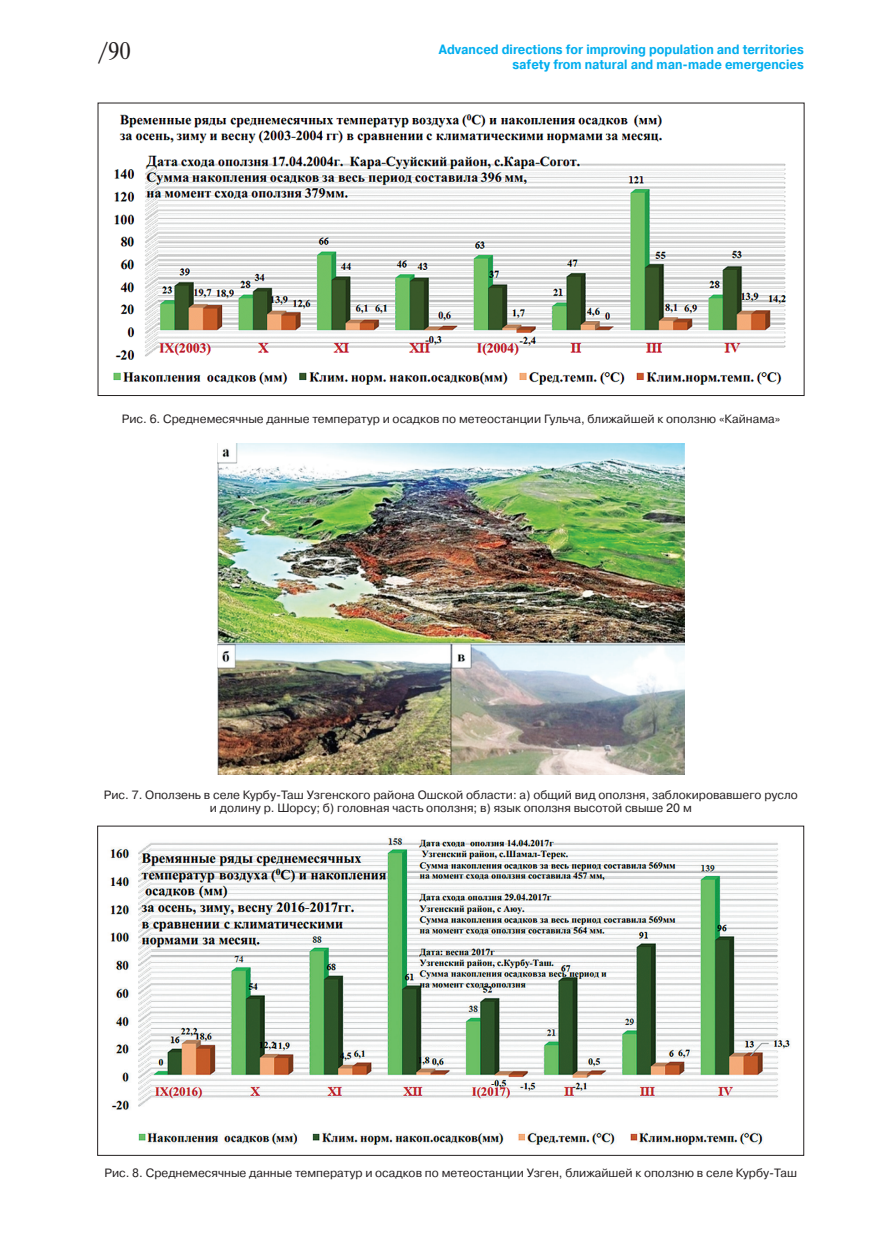
<style>
.page{position:relative;width:872px;height:1234px;background:#fff}
.page>*{position:absolute;margin:0;border:0;box-sizing:border-box;transform-origin:0 0}
.t1{font:24px "Newton C";color:#231f20;scale:.95 1}
.t2{font:700 13.5px/15px "Pragmatica C";color:#00aeef;text-align:right;scale:.9 1}
.PODRIS{font:12px/13.5px "Pragmatica C";color:#231f20;text-align:center}
</style>
<div class="page">
<img style="left:113px;top:114px;width:674px;height:271px">
<img style="left:218px;top:443px;width:466px;height:331px">
<img style="left:110px;top:838px;width:681px;height:307px">
<h1 class="t1" style="left:98px;top:38px;width:36px">/90</h1>
<p class="t2" style="left:439px;top:42px;width:407px">Advanced directions for improving population and territories safety from natural and man-made emergencies</p>
<p class="PODRIS" style="left:122px;top:412px;width:660px">Рис. 6. Среднемесячные данные температур и осадков по метеостанции Гульча, ближайшей к оползню «Кайнама»</p>
<p class="PODRIS" style="left:104px;top:787px;width:695px">Рис. 7. Оползень в селе Курбу-Таш Узгенского района Ошской области: а) общий вид оползня, заблокировавшего русло и долину р. Шорсу; б) головная часть оползня; в) язык оползня высотой свыше 20 м</p>
<p class="PODRIS" style="left:104px;top:1165px;width:694px">Рис. 8. Среднемесячные данные температур и осадков по метеостанции Узген, ближайшей к оползню в селе Курбу-Таш</p>
</div>
